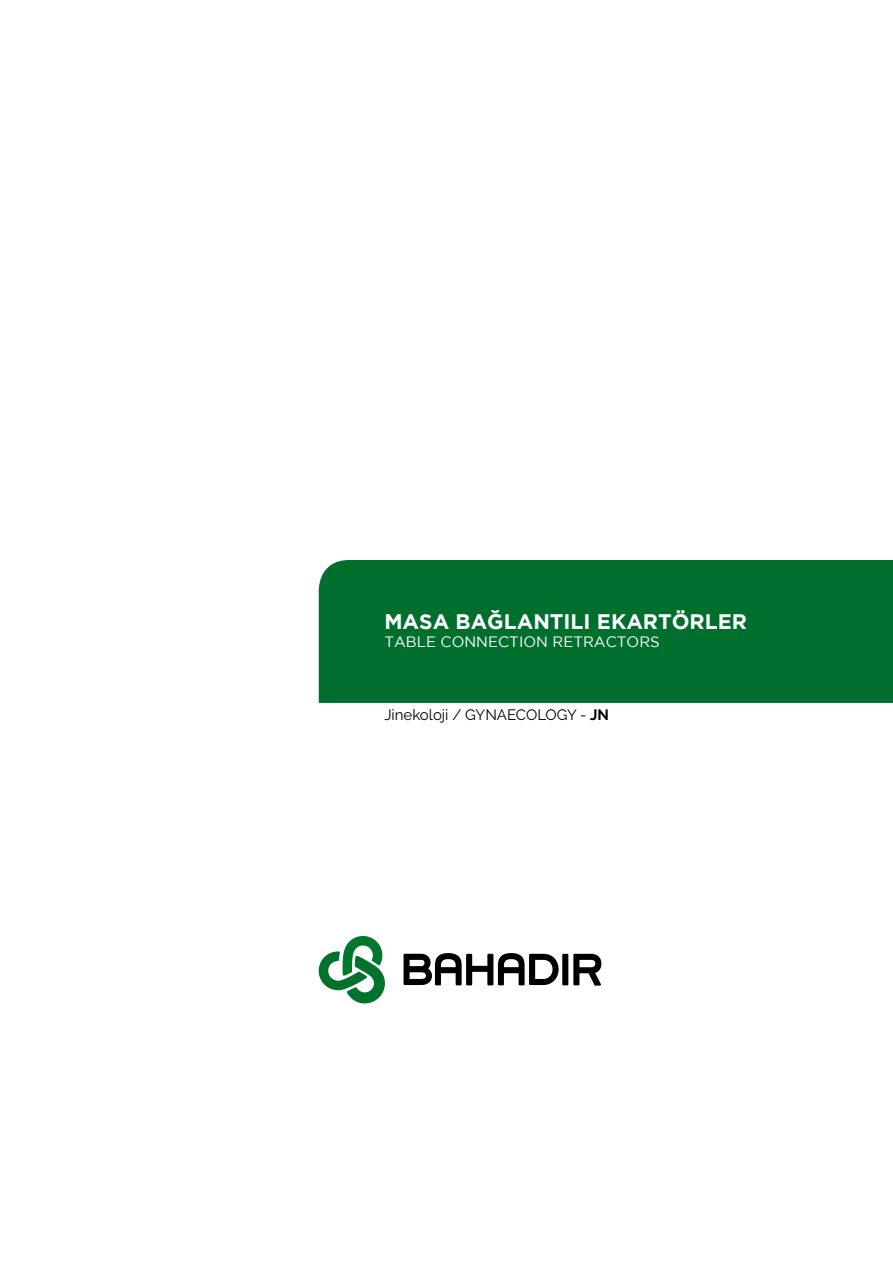
<style>
.page{position:relative;width:893px;height:1263px;background:#fff}
.page>*{position:absolute;margin:0;border:0;box-sizing:border-box;transform-origin:0 0}
.t1{font:700 21px "Gotham";color:#fff}
.t2{font:15px "Gotham";color:#fff}
.t3{font:15px "Raleway";color:#000}
.s1{font-weight:700}
</style>
<div class="page">
<div style="left:318px;top:560px;width:575px;height:143px;background:#006f2e"></div>
<svg style="left:319px;top:936px;width:66px;height:68px"></svg>
<svg style="left:403px;top:953px;width:198px;height:32px"></svg>
<h1 class="t1" style="left:384px;top:609px;width:364px">MASA BAĞLANTILI EKARTÖRLER</h1>
<p class="t2" style="left:384px;top:633px;width:277px">TABLE CONNECTION RETRACTORS</p>
<p class="t3" style="left:384px;top:706px;width:226px">Jinekoloji / GYNAECOLOGY - <span class="s1">JN</span></p>
</div>
